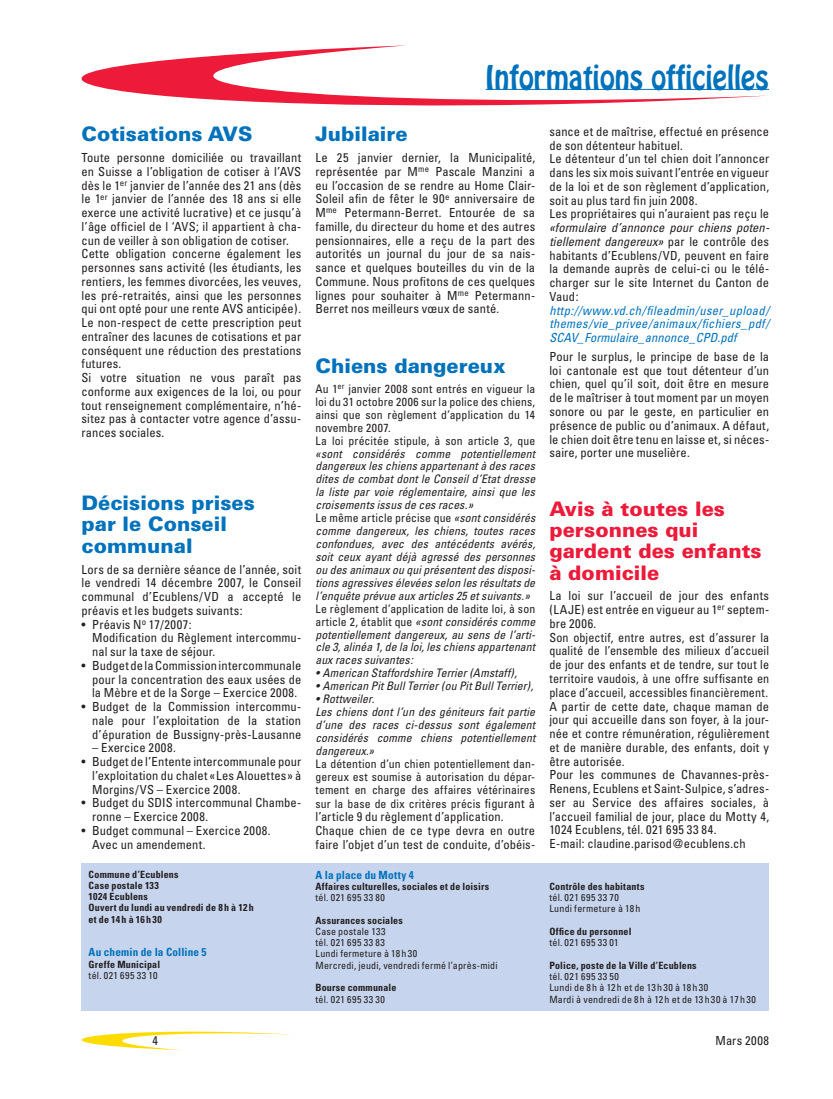
<style>
.page{position:relative;width:833px;height:1099px;background:#fff}
.page>*{position:absolute;margin:0;border:0;box-sizing:border-box;transform-origin:0 0}
.t1{font:30px "Hobo";color:#0072bc;scale:.9 1}
.t2{font:900 20px/21.2px "Univers";color:#0072bc}
.t3{font:900 20px/21.2px "Univers";color:#ed1a3a}
.t4{font:condensed 12.5px/13.8px "Univers";letter-spacing:.01em;color:#231f20}
.t5{font:italic condensed 12.5px/13.8px "Univers";letter-spacing:.01em;color:#0072bc;text-align:justify}
.t6{font:condensed 12.5px "Univers";letter-spacing:.035em;color:#231f20}
.t7{font:italic condensed 11.75px/12.9px "Univers";letter-spacing:.01em;color:#231f20}
.t8{font:condensed 11.75px/12.9px "Univers";letter-spacing:.01em;color:#231f20}
.t9{font:700 condensed 11.25px "Univers";letter-spacing:.01em;color:#0072bc}
.t10{font:700 condensed 10px/11.2px "Univers";letter-spacing:.015em;color:#231f20}
.t11{font:condensed 10px/11.2px "Univers";letter-spacing:.025em;color:#231f20}
.t12{font:condensed 10px "Univers";letter-spacing:.055em;color:#231f20}
.t13{font:condensed 10px "Univers";letter-spacing:.045em;color:#231f20}
.s1{font-style:normal}
.s2{font-size:12.5px}
.s3{font-style:italic}
</style>
<div class="page">
<svg style="left:81px;top:1031px;width:211px;height:19px"></svg>
<svg style="left:81px;top:45px;width:688px;height:60px"></svg>
<hr style="left:485px;top:89px;width:284px;height:1px;background:#0072bc">
<div style="left:81px;top:862px;width:688px;height:148px;background:#c6d5ed"></div>
<h1 class="t1" style="left:485px;top:62px;width:316px">Informations officielles</h1>
<h2 class="t2" style="left:81px;top:125px;width:173px">Cotisations AVS</h2>
<p class="t4" style="left:81px;top:152px;width:221px">Toute personne domiciliée ou travaillant en Suisse a l’obligation de cotiser à l’AVS dès le 1<sup>er</sup> janvier de l’année des 21 ans (dès le 1<sup>er</sup> janvier de l’année des 18 ans si elle exerce une activité lucrative) et ce jusqu’à l’âge officiel de l ‘AVS ; il appartient à cha&shy;cun de veiller à son obligation de cotiser.<br>Cette obligation concerne également les personnes sans activité (les étudiants, les rentiers, les femmes divorcées, les veuves, les pré-retraités, ainsi que les personnes qui ont opté pour une rente AVS anticipée).<br>Le non-respect de cette prescription peut entraîner des lacunes de cotisations et par conséquent une réduction des prestations futures.<br>Si votre situation ne vous paraît pas conforme aux exigences de la loi, ou pour tout renseignement complémentaire, n’hé&shy;sitez pas à contacter votre agence d’assu&shy;rances sociales.</p>
<h2 class="t2" style="left:81px;top:494px;width:175px">Décisions prises par le Conseil communal</h2>
<p class="t4" style="left:81px;top:563px;width:221px;text-align:justify">Lors de sa dernière séance de l’année, soit le vendredi 14 décembre 2007, le Conseil communal d’Ecublens/VD a accepté le préavis et les budgets suivants :</p>
<p class="t4" style="left:92px;top:618px;width:211px;text-indent:-11px">• Préavis N<sup>o</sup> 17/2007 :<br>Modification du Règlement intercommu&shy;nal sur la taxe de séjour.</p>
<p class="t4" style="left:92px;top:659px;width:211px;text-align:justify;text-indent:-11px">• Budget de la Commission intercommunale pour la concentration des eaux usées de la Mèbre et de la Sorge – Exercice 2008.</p>
<p class="t4" style="left:92px;top:700px;width:211px;text-align:justify;text-indent:-11px">• Budget de la Commission intercommu&shy;nale pour l’exploitation de la station d’épuration de Bussigny-près-Lausanne</p>
<p class="t4" style="left:92px;top:742px;width:85px">– Exercice 2008.</p>
<p class="t4" style="left:92px;top:755px;width:211px;text-align:justify;text-indent:-11px">• Budget de l’Entente intercommunale pour l’exploitation du chalet « Les Alouettes » à Morgins/VS – Exercice 2008.</p>
<p class="t4" style="left:92px;top:797px;width:211px;text-indent:-11px">• Budget du SDIS intercommunal Chambe&shy;ronne – Exercice 2008.</p>
<p class="t4" style="left:92px;top:824px;width:180px;text-indent:-11px">• Budget communal – Exercice 2008.<br>Avec un amendement.</p>
<p class="t10" style="left:89px;top:869px;width:167px">Commune d’Ecublens<br>Case postale 133<br>1024 Ecublens<br>Ouvert du lundi au vendredi de 8 h à 12 h et de 14 h à 16 h 30</p>
<p class="t9" style="left:89px;top:948px;width:119px">Au chemin de la Colline 5</p>
<p class="t10" style="left:89px;top:959px;width:73px">Greffe Municipal</p>
<p class="t11" style="left:89px;top:970px;width:70px">tél. 021 695 33 10</p>
<h2 class="t2" style="left:315px;top:125px;width:94px">Jubilaire</h2>
<p class="t4" style="left:315px;top:152px;width:221px;text-align:justify">Le 25 janvier dernier, la Municipalité, représentée par M<sup>me</sup> Pascale Manzini a eu l’occasion de se rendre au Home Clair-Soleil afin de fêter le 90<sup>e</sup> anniversaire de M<sup>me</sup> Petermann-Berret. Entourée de sa famille, du directeur du home et des autres pensionnaires, elle a reçu de la part des autorités un journal du jour de sa nais&shy;sance et quelques bouteilles du vin de la Commune. Nous profitons de ces quelques lignes pour souhaiter à M<sup>me</sup> Petermann-Berret nos meilleurs vœux de santé.</p>
<h2 class="t2" style="left:315px;top:356px;width:192px">Chiens dangereux</h2>
<p class="t8" style="left:315px;top:383px;width:221px">Au 1<sup>er</sup> janvier 2008 sont entrés en vigueur la loi du 31 octobre 2006 sur la police des chiens, ainsi que son règlement d’application du 14 novembre 2007.<br>La loi précitée stipule, à son article 3, que</p>
<p class="t7" style="left:315px;top:447px;width:221px">« sont considérés comme potentiellement dangereux les chiens appartenant à des races dites de combat dont le Conseil d’Etat dresse la liste par voie réglementaire, ainsi que les croisements issus de ces races. »<br><span class="s1">Le même article précise que</span> «sont considérés comme dangereux, les chiens, toutes races confondues, avec des antécédents avérés, soit ceux ayant déjà agressé des personnes ou des animaux ou qui présentent des disposi&shy;tions agressives élevées selon les résultats de l’enquête prévue aux articles 25 et suivants. »</p>
<p class="t7" style="left:315px;top:603px;width:221px;text-align:justify"><span class="s1">Le règlement d’application de ladite loi, à son article 2, établit que</span> « sont considérés comme potentiellement dangereux, au sens de l’arti&shy;cle 3, alinéa 1, de la loi, les chiens appartenant aux races suivantes :</p>
<p class="t7" style="left:315px;top:667px;width:203px">• American Staffordshire Terrier (Amstaff),</p>
<p class="t7" style="left:315px;top:680px;width:219px">• American Pit Bull Terrier (ou Pit Bull Terrier),</p>
<p class="t7" style="left:315px;top:693px;width:221px">• Rottweiler.<br>Les chiens dont l’un des géniteurs fait partie d’une des races ci-dessus sont également considérés comme chiens potentiellement dangereux.»</p>
<p class="t8" style="left:315px;top:758px;width:221px;line-height:13.2px;text-align:justify">La détention d’un chien potentiellement dan&shy;gereux est soumise à autorisation du dépar&shy;tement en charge des affaires vétérinaires sur la base de dix critères précis <span class="s2">figurant à</span></p>
<p class="t4" style="left:315px;top:810px;width:221px">l’article 9 du règlement d’application.<br>Chaque chien de ce type devra en outre faire l’objet d’un test de conduite, d’obéis-</p>
<p class="t9" style="left:315px;top:870px;width:100px">A la place du Motty 4</p>
<p class="t10" style="left:315px;top:881px;width:175px">Affaires culturelles, sociales et de loisirs</p>
<p class="t12" style="left:315px;top:893px;width:71px">tél. 021 695 33 80</p>
<p class="t10" style="left:315px;top:915px;width:89px">Assurances sociales</p>
<p class="t11" style="left:315px;top:926px;width:184px">Case postale 133<br>tél. 021 695 33 83<br>Lundi fermeture à 18 h 30<br>Mercredi, jeudi, vendredi fermé l’après-midi</p>
<p class="t10" style="left:315px;top:982px;width:82px">Bourse communale</p>
<p class="t12" style="left:315px;top:995px;width:71px">tél. 021 695 33 30</p>
<p class="t4" style="left:549px;top:125px;width:221px">sance et de maîtrise, effectué en présence de son détenteur habituel.<br>Le détenteur d’un tel chien doit l’annoncer dans les six mois suivant l’entrée en vigueur de la loi et de son règlement d’application, soit au plus tard fin juin 2008.<br>Les propriétaires qui n’auraient pas reçu le</p>
<p class="t4" style="left:549px;top:222px;width:221px;text-align:justify"><span class="s3">«formulaire d’annonce pour chiens poten&shy;tiellement dangereux»</span> par le contrôle des habitants d’Ecublens/VD, peuvent en faire la demande auprès de celui-ci ou le télé&shy;charger sur le site Internet du Canton de Vaud:</p>
<p class="t5" style="left:549px;top:304px;width:221px">http://www.vd.ch/fileadmin/user_upload/ themes/vie_privee/animaux/fichiers_pdf/ SCAV_Formulaire_annonce_CPD.pdf</p>
<p class="t4" style="left:549px;top:350px;width:221px;text-align:justify">Pour le surplus, le principe de base de la loi cantonale est que tout détenteur d’un chien, quel qu’il soit, doit être en mesure de le maîtriser à tout moment par un moyen sonore ou par le geste, en particulier en présence de public ou d’animaux. A défaut, le chien doit être tenu en laisse et, si néces&shy;saire, porter une muselière.</p>
<h2 class="t3" style="left:549px;top:499px;width:214px">Avis à toutes les personnes qui gardent des enfants à domicile</h2>
<p class="t4" style="left:549px;top:590px;width:221px">La loi sur l’accueil de jour des enfants (LAJE) est entrée en vigueur au 1<sup>er</sup> septem&shy;bre 2006.<br>Son objectif, entre autres, est d’assurer la qualité de l’ensemble des milieux d’accueil de jour des enfants et de tendre, sur tout le territoire vaudois, à une offre suffisante en place d’accueil, accessibles financièrement.<br>A partir de cette date, chaque maman de jour qui accueille dans son foyer, à la jour&shy;née et contre rémunération, régulièrement et de manière durable, des enfants, doit y être autorisée.<br>Pour les communes de Chavannes-près-Renens, Ecublens et Saint-Sulpice, s’adres&shy;ser au Service des affaires sociales, à l’accueil familial de jour, place du Motty 4, 1024 Ecublens, tél. 021 695 33 84.<br>E-mail : claudine.parisod@ecublens.ch</p>
<p class="t10" style="left:549px;top:881px;width:96px">Contrôle des habitants</p>
<p class="t11" style="left:549px;top:892px;width:92px">tél. 021 695 33 70<br>Lundi fermeture à 18 h</p>
<p class="t10" style="left:549px;top:926px;width:84px">Office du personnel</p>
<p class="t13" style="left:549px;top:938px;width:71px">tél. 021 695 33 01</p>
<p class="t10" style="left:549px;top:960px;width:149px">Police, poste de la Ville d’Ecublens</p>
<p class="t11" style="left:549px;top:971px;width:208px">tél. 021 695 33 50<br>Lundi de 8 h à 12 h et de 13 h 30 à 18 h 30<br>Mardi à vendredi de 8 h à 12 h et de 13 h 30 à 17 h 30</p>
<p class="t4" style="left:152px;top:1034px;width:7px">4</p>
<p class="t6" style="left:715px;top:1035px;width:55px">Mars 2008</p>
</div>
